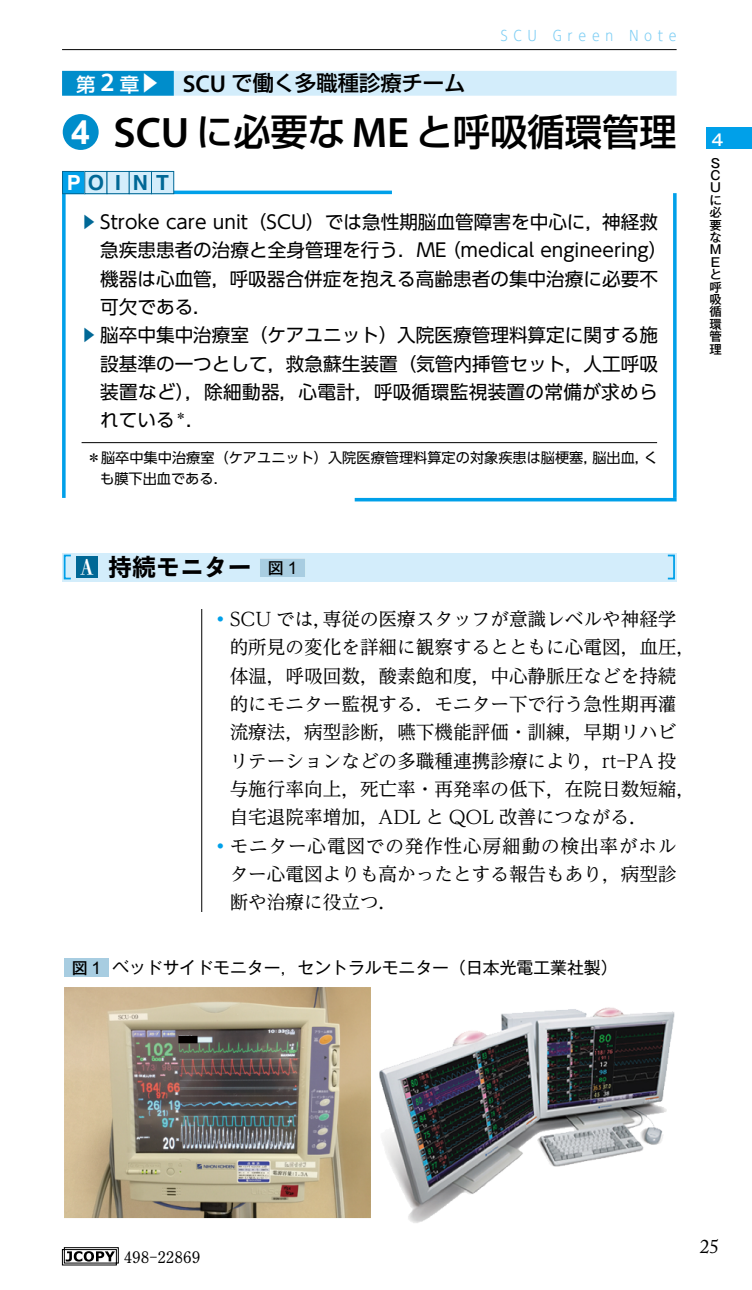
<style>
.page{position:relative;width:752px;height:1290px;background:#fff}
.page>*{position:absolute;margin:0;border:0;box-sizing:border-box;transform-origin:0 0}
.t1{font:500 37.25px "Shin Go Pr 6";color:#000}
.t2{font:24px "Hira Sans Old Std W7";color:#000}
.t3{font:500 21.25px "Shin Go Pr 6";color:#000}
.t4{font:700 20.75px "Helvetica";letter-spacing:.47em;color:#006896}
.t5{font:19.5px "Adobe Caslon Pro";color:#000}
.t6{font:18.5px "UD Reimin Pr 6";color:#000}
.t7{font:18.5px "UD Shin Go Pr 6";color:#000}
.t8{font:18.5px "UD Reimin Pr 6";letter-spacing:.045em;color:#000}
.t9{font:16.75px "Gothic MB101 Pr 6";color:#000}
.t10{font:700 16px "Futo Min A101 Pr 6";color:#000}
.t11{font:500 16px "Gothic MB101 Pr 6";color:#fff}
.t12{font:14.25px/21.2px "UD Shin Go Pr 6";color:#000}
.t13{font:300 14.25px "UD Shin Go C Osez Pr 6";letter-spacing:.4em;color:#7ecef4}
.t14{font:500 12.5px/12.5px "Gothic MB101 Pr 6";color:#000}
.s1{font-size:19.5px;color:#fff}
.s2{font-family:"Myriad Pro";font-weight:600;font-size:26.5px;color:#fff}
.s3{color:#fff}
.s4{font-family:"Myriad Pro";font-weight:600;font-size:24.5px}
.s5{color:#008dcb}
.s6{font-family:"Arial";font-weight:700;font-size:33.75px;color:#fff}
.s7{font-family:"Myriad Pro";font-weight:600;font-size:42.75px}
.s8{font-weight:500;font-size:16px;color:#006896}
.s9{font-family:"Shuei Shogo M Std H";font-size:21.25px;color:#fff}
.s10{font-family:"Gothic MB101 Pr 6";font-weight:500;font-size:16px}
.s11{font-family:"Arial";font-size:17.25px}
.s12{font-family:"Reim Pr 6";color:#00a0e9}
.s13{font-weight:500;font-size:16px}
</style>
<div class="page">
<hr style="left:201px;top:71px;width:1px;height:1152px;background:#000">
<svg style="left:62px;top:1247px;width:57px;height:18px"></svg>
<div style="left:62px;top:71px;width:614px;height:42px;background:#fff"></div>
<div style="left:62px;top:71px;width:614px;height:25px;background:#d3edfb"></div>
<div style="left:62px;top:71px;width:112px;height:25px;background:#008dcb"></div>
<svg style="left:62px;top:194px;width:4px;height:304px"></svg>
<svg style="left:672px;top:193px;width:4px;height:305px"></svg>
<hr style="left:81px;top:442px;width:575px;height:1px;background:#000">
<hr style="left:354px;top:498px;width:322px;height:3px;background:#00a0e9">
<div style="left:62px;top:516px;width:614px;height:93px;background:#fff"></div>
<div style="left:62px;top:553px;width:614px;height:28px;background:#d3edfb"></div>
<svg style="left:63px;top:554px;width:8px;height:26px"></svg>
<svg style="left:667px;top:554px;width:8px;height:26px"></svg>
<div style="left:76px;top:556px;width:21px;height:22px;background:#006896"></div>
<hr style="left:62px;top:191px;width:330px;height:3px;background:#00a0e9">
<div style="left:62px;top:171px;width:23px;height:23px;background:#00a0e9"></div>
<div style="left:62px;top:171px;width:23px;height:23px;border:1px solid #006896"></div>
<div style="left:85px;top:171px;width:22px;height:23px;background:#d3edfb"></div>
<div style="left:84px;top:171px;width:23px;height:23px;border:1px solid #006896"></div>
<div style="left:107px;top:171px;width:22px;height:23px;background:#d3edfb"></div>
<div style="left:106px;top:171px;width:24px;height:23px;border:1px solid #006896"></div>
<div style="left:129px;top:171px;width:22px;height:23px;background:#d3edfb"></div>
<div style="left:129px;top:171px;width:23px;height:23px;border:1px solid #006896"></div>
<div style="left:151px;top:171px;width:23px;height:23px;background:#d3edfb"></div>
<div style="left:151px;top:171px;width:23px;height:23px;border:1px solid #006896"></div>
<div style="left:62px;top:912px;width:614px;height:311px;background:#fff"></div>
<img style="left:64px;top:988px;width:610px;height:235px">
<div style="left:64px;top:958px;width:45px;height:19px;background:#a8cde1"></div>
<div style="left:705px;top:128px;width:46px;height:21px;background:#00a0e9"></div>
<hr style="left:62px;top:49px;width:614px;height:1px;background:#000">
<p class="t13" style="left:500px;top:24px;width:177px">SCU Green Note</p>
<p class="t3" style="left:76px;top:66px;width:390px"><span class="s1">第</span> <span class="s2">2</span> <span class="s1">章</span><span class="s3">▶</span> <span class="s4">SCU</span> で働く多職種診療チーム</p>
<h1 class="t1" style="left:62px;top:101px;width:615px"><span class="s5">●</span><span class="s6">4</span> <span class="s7">SCU</span> に必要な <span class="s7">ME</span> と呼吸循環管理</h1>
<p class="t4" style="left:67px;top:170px;width:104px"><span class="s3">P</span>OINT</p>
<p class="t7" style="left:81px;top:207px;width:578px"><span class="s8">▶</span> Stroke care unit（SCU）では急性期脳血管障害を中心に，神経救</p>
<p class="t7" style="left:100px;top:235px;width:568px">急疾患患者の治療と全身管理を行う．ME（medical engineering）</p>
<p class="t7" style="left:100px;top:264px;width:559px">機器は心血管，呼吸器合併症を抱える高齢患者の集中治療に必要不</p>
<p class="t7" style="left:100px;top:292px;width:113px">可欠である．</p>
<p class="t7" style="left:81px;top:320px;width:578px"><span class="s8">▶</span> 脳卒中集中治療室（ケアユニット）入院医療管理料算定に関する施</p>
<p class="t7" style="left:100px;top:349px;width:559px">設基準の一つとして，救急蘇生装置（気管内挿管セット，人工呼吸</p>
<p class="t7" style="left:100px;top:377px;width:558px">装置など），除細動器，心電計，呼吸循環監視装置の常備が求めら</p>
<p class="t7" style="left:100px;top:405px;width:106px">れている<sup>＊</sup>．</p>
<p class="t12" style="left:100px;top:446px;width:559px;text-indent:-13px">＊脳卒中集中治療室（ケアユニット）入院医療管理料算定の対象疾患は脳梗塞，脳出血，くも膜下出血である．</p>
<p class="t2" style="left:80px;top:548px;width:218px"><span class="s9">A</span> 持続モニター <span class="s10">図</span> <span class="s11">1</span></p>
<p class="t6" style="left:211px;top:604px;width:467px"><span class="s12">⿠</span>SCU では，専従の医療スタッフが意識レベルや神経学</p>
<p class="t6" style="left:229px;top:632px;width:467px">的所見の変化を詳細に観察するとともに心電図，血圧，</p>
<p class="t6" style="left:229px;top:660px;width:448px">体温，呼吸回数，酸素飽和度，中心静脈圧などを持続</p>
<p class="t6" style="left:229px;top:689px;width:448px">的にモニター監視する．モニター下で行う急性期再灌</p>
<p class="t6" style="left:229px;top:717px;width:448px">流療法，病型診断，嚥下機能評価・訓練，早期リハビ</p>
<p class="t6" style="left:229px;top:746px;width:448px">リテーションなどの多職種連携診療により，rt-PA 投</p>
<p class="t6" style="left:229px;top:774px;width:467px">与施行率向上，死亡率・再発率の低下，在院日数短縮，</p>
<p class="t6" style="left:229px;top:802px;width:419px">自宅退院率増加，ADL と QOL 改善につながる．</p>
<p class="t8" style="left:211px;top:831px;width:467px"><span class="s12">⿠</span>モニター心電図での発作性心房細動の検出率がホル</p>
<p class="t6" style="left:229px;top:859px;width:448px">ター心電図よりも高かったとする報告もあり，病型診</p>
<p class="t6" style="left:229px;top:887px;width:169px">断や治療に役立つ．</p>
<p class="t9" style="left:72px;top:954px;width:547px"><span class="s13">図</span> <span class="s11">1</span> ベッドサイドモニター，セントラルモニター（日本光電工業社製）</p>
<p class="t11" style="left:711px;top:126px;width:14px">4</p>
<p class="t14" style="left:709px;top:156px;width:17px">S<br>S<br>S<br>S<br>S<br>S<br>S<br>S<br>SS</p>
<p class="t14" style="left:709px;top:279px;width:19px;line-height:13.2px;text-align:center">S<br>SS<br>S</p>
<p class="t14" style="left:709px;top:329px;width:13px">S<br>S</p>
<p class="t10" style="left:124px;top:1244px;width:78px">498-22869</p>
<p class="t5" style="left:699px;top:1234px;width:21px">25</p>
</div>
